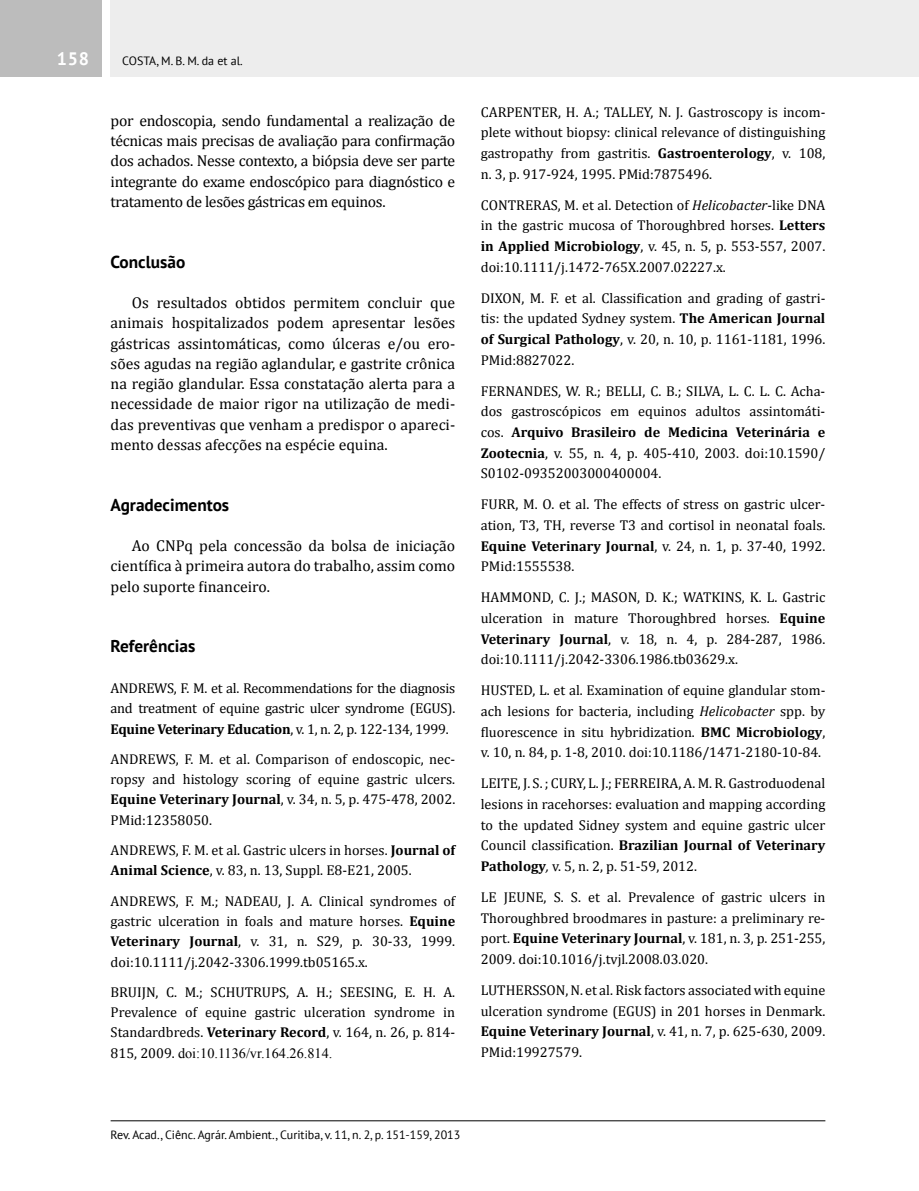
<style>
.page{position:relative;width:919px;height:1191px;background:#fff}
.page>*{position:absolute;margin:0;border:0;box-sizing:border-box;transform-origin:0 0}
.t1{font:700 18px "PT Sans";color:#fff}
.t2{font:700 17.25px "PT Sans";color:#000}
.t3{font:15.75px/20.2px "Cambria";color:#000;text-align:justify}
.t4{font:14.25px/20.7px "Cambria";color:#000;text-align:justify}
.t5{font:14.25px "Times New Roman";color:#000}
.t6{font:12px "PT Sans";color:#000}
.s1{font-weight:700}
.s2{font-family:"Cambria"}
.s3{font-style:italic}
</style>
<div class="page">
<div style="left:111px;top:0;width:807px;height:77px;background:#ededed"></div>
<div style="left:0;top:0;width:102px;height:77px;background:#bcbcbc"></div>
<hr style="left:111px;top:1120px;width:714px;height:1px;background:#000">
<p class="t1" style="left:57px;top:47px;width:34px">158</p>
<p class="t6" style="left:122px;top:53px;width:122px">COSTA, M. B. M. da et al.</p>
<p class="t3" style="left:111px;top:110px;width:346px">por endoscopia, sendo fundamental a realização de técnicas mais precisas de avaliação para confirmação dos achados. Nesse contexto, a biópsia deve ser parte integrante do exame endoscópico para diagnóstico e tratamento de lesões gástricas em equinos.</p>
<p class="t2" style="left:111px;top:250px;width:76px">Conclusão</p>
<p class="t3" style="left:111px;top:292px;width:346px;text-indent:21px">Os resultados obtidos permitem concluir que animais hospitalizados podem apresentar lesões gástricas assintomáticas, como úlceras e/ou ero&shy;sões agudas na região aglandular, e gastrite crônica na região glandular. Essa constatação alerta para a necessidade de maior rigor na utilização de medi&shy;das preventivas que venham a predispor o apareci&shy;mento dessas afecções na espécie equina.</p>
<p class="t2" style="left:111px;top:493px;width:120px">Agradecimentos</p>
<p class="t3" style="left:111px;top:535px;width:346px;text-indent:21px">Ao CNPq pela concessão da bolsa de iniciação científica à primeira autora do trabalho, assim como pelo suporte financeiro.</p>
<p class="t2" style="left:111px;top:635px;width:86px">Referências</p>
<p class="t4" style="left:111px;top:678px;width:346px;line-height:20.2px">ANDREWS, F. M. et al. Recommendations for the diagnosis and treatment of equine gastric ulcer syndrome (EGUS).<br><span class="s1">Equine Veterinary Education</span>, v. 1, n. 2, p. 122-134, 1999.</p>
<p class="t4" style="left:111px;top:749px;width:346px;line-height:20.2px">ANDREWS, F. M. et al. Comparison of endoscopic, nec&shy;ropsy and histology scoring of equine gastric ulcers.<br><span class="s1">Equine Veterinary Journal</span>, v. 34, n. 5, p. 475-478, 2002.<br>PMid:12358050.</p>
<p class="t4" style="left:111px;top:840px;width:346px;line-height:20.2px">ANDREWS, F. M. et al. Gastric ulcers in horses. <span class="s1">Journal of<br>Animal Science</span>, v. 83, n. 13, Suppl. E8-E21, 2005.</p>
<p class="t4" style="left:111px;top:890px;width:346px;line-height:20.2px">ANDREWS, F. M.; NADEAU, J. A. Clinical syndromes of gastric ulceration in foals and mature horses. <span class="s1">Equine Veterinary Journal</span>, v. 31, n. S29, p. 30-33, 1999. doi:10.1111/j.2042-3306.1999.tb05165.x.</p>
<p class="t4" style="left:111px;top:981px;width:346px;line-height:20.2px">BRUIJN, C. M.; SCHUTRUPS, A. H.; SEESING, E. H. A.<br>Prevalence of equine gastric ulceration syndrome in Standardbreds. <span class="s1">Veterinary Record</span>, v. 164, n. 26, p. 814-</p>
<p class="t5" style="left:111px;top:1043px;width:223px"><span class="s2">815, 2009.</span> doi:10.1136/vr.164.26.814.</p>
<p class="t4" style="left:480px;top:101px;width:346px">CARPENTER, H. A.; TALLEY, N. J. Gastroscopy is incom&shy;plete without biopsy: clinical relevance of distinguishing gastropathy from gastritis. <span class="s1">Gastroenterology</span>, v. 108, n. 3, p. 917-924, 1995. PMid:7875496.</p>
<p class="t4" style="left:480px;top:194px;width:346px">CONTRERAS, M. et al. Detection of <span class="s3">Helicobacter</span>-like DNA in the gastric mucosa of Thoroughbred horses. <span class="s1">Letters in Applied Microbiology</span>, v. 45, n. 5, p. 553-557, 2007. doi:10.1111/j.1472-765X.2007.02227.x.</p>
<p class="t4" style="left:480px;top:287px;width:346px">DIXON, M. F. et al. Classification and grading of gastri&shy;tis: the updated Sydney system. <span class="s1">The American Journal of Surgical Pathology</span>, v. 20, n. 10, p. 1161-1181, 1996.<br>PMid:8827022.</p>
<p class="t4" style="left:480px;top:380px;width:346px">FERNANDES, W. R.; BELLI, C. B.; SILVA, L. C. L. C. Acha&shy;dos gastroscópicos em equinos adultos assintomáti&shy;cos. <span class="s1">Arquivo Brasileiro de Medicina Veterinária e Zootecnia</span>, v. 55, n. 4, p. 405-410, 2003. doi:10.1590/ S0102-09352003000400004.</p>
<p class="t4" style="left:480px;top:494px;width:346px">FURR, M. O. et al. The effects of stress on gastric ulcer&shy;ation, T3, TH, reverse T3 and cortisol in neonatal foals.<br><span class="s1">Equine Veterinary Journal</span>, v. 24, n. 1, p. 37-40, 1992.<br>PMid:1555538.</p>
<p class="t4" style="left:480px;top:587px;width:346px">HAMMOND, C. J.; MASON, D. K.; WATKINS, K. L. Gastric ulceration in mature Thoroughbred horses. <span class="s1">Equine Veterinary Journal</span>, v. 18, n. 4, p. 284-287, 1986. doi:10.1111/j.2042-3306.1986.tb03629.x.</p>
<p class="t4" style="left:480px;top:680px;width:346px">HUSTED, L. et al. Examination of equine glandular stom&shy;ach lesions for bacteria, including <span class="s3">Helicobacter</span> spp. by fluorescence in situ hybridization. <span class="s1">BMC Microbiology</span>, v. 10, n. 84, p. 1-8, 2010. doi:10.1186/1471-2180-10-84.</p>
<p class="t4" style="left:480px;top:773px;width:346px">LEITE, J. S. ; CURY, L. J.; FERREIRA, A. M. R. Gastroduodenal lesions in racehorses: evaluation and mapping according to the updated Sidney system and equine gastric ulcer Council classification. <span class="s1">Brazilian Journal of Veterinary Pathology</span><span class="s3">,</span> v. 5, n. 2, p. 51-59, 2012.</p>
<p class="t4" style="left:480px;top:886px;width:346px">LE JEUNE, S. S. et al. Prevalence of gastric ulcers in Thoroughbred broodmares in pasture: a preliminary re&shy;port. <span class="s1">Equine Veterinary Journal</span>, v. 181, n. 3, p. 251-255, 2009. doi:10.1016/j.tvjl.2008.03.020.</p>
<p class="t4" style="left:480px;top:979px;width:346px">LUTHERSSON, N. et al. Risk factors associated with equine ulceration syndrome (EGUS) in 201 horses in Denmark.<br><span class="s1">Equine Veterinary Journal</span>, v. 41, n. 7, p. 625-630, 2009.<br>PMid:19927579.</p>
<p class="t6" style="left:111px;top:1126px;width:351px">Rev. Acad., Ciênc. Agrár. Ambient., Curitiba, v. 11, n. 2, p. 151-159, 2013</p>
</div>
